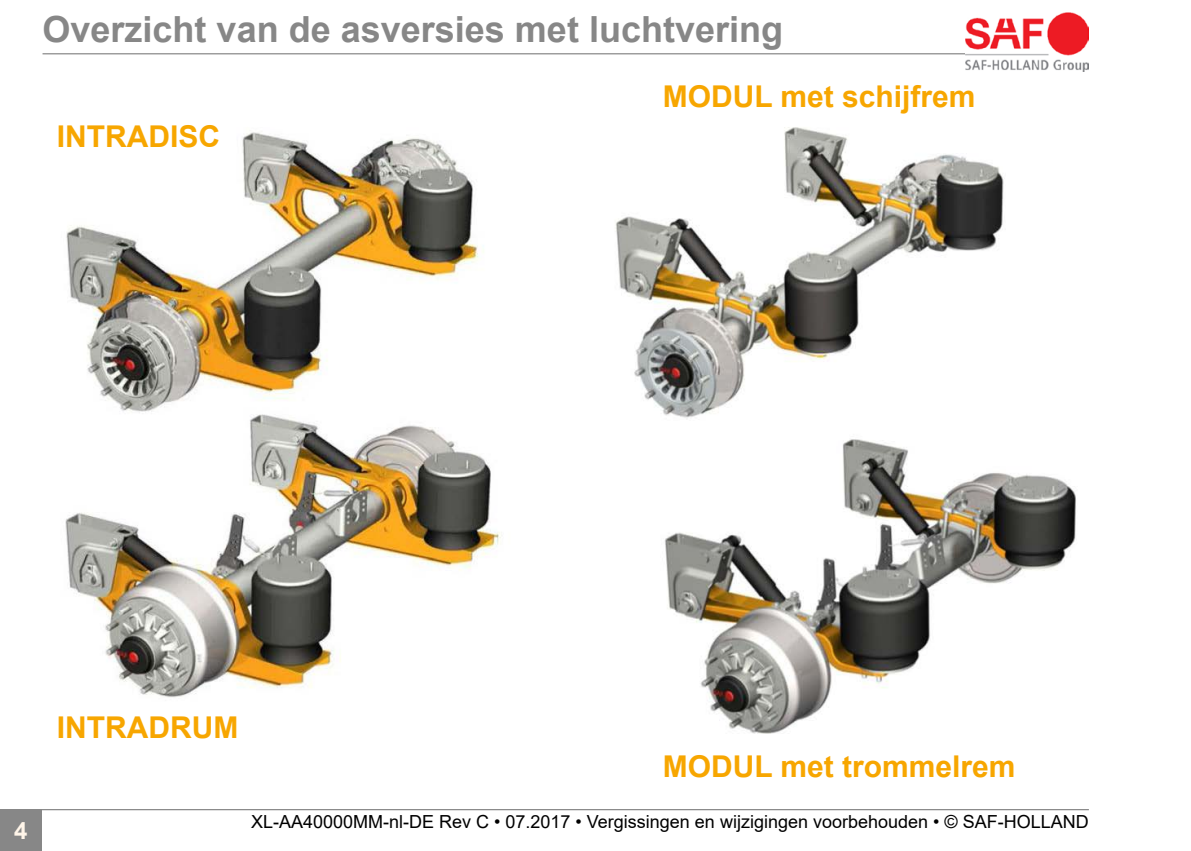
<style>
.page{position:relative;width:1191px;height:851px;background:#fff}
.page>*{position:absolute;margin:0;border:0;box-sizing:border-box;transform-origin:0 0}
.Ueberschrift_1_links{font:700 36px "Arial";color:#878787}
.Ueberschrift_Orange{font:700 30px "Arial";color:#f7a600}
.t1{font:700 24px "Arial";color:#fff5e9}
.t2{font:18px "Arial";color:#000}
</style>
<div class="page">
<hr style="left:43px;top:53px;width:1006px;height:1px;background:#878787">
<img style="left:965px;top:13px;width:124px;height:58px">
<hr style="left:0;top:808px;width:1089px;height:2px;background:#878787">
<div style="left:0;top:808px;width:42px;height:42px;background:#878787"></div>
<img style="left:65px;top:127px;width:1011px;height:606px">
<p class="Ueberschrift_1_links" style="left:43px;top:4px;width:742px">Overzicht van de asversies met luchtvering</p>
<p class="Ueberschrift_Orange" style="left:57px;top:116px;width:165px">INTRADISC</p>
<p class="Ueberschrift_Orange" style="left:662px;top:75px;width:314px">MODUL met schijfrem</p>
<h3 class="t1" style="left:14px;top:813px;width:15px">4</h3>
<p class="Ueberschrift_Orange" style="left:57px;top:706px;width:183px">INTRADRUM</p>
<p class="Ueberschrift_Orange" style="left:662px;top:745px;width:354px">MODUL met trommelrem</p>
<p class="t2" style="left:251px;top:809px;width:839px">XL-AA40000MM-nl-DE Rev C • 07.2017 • Vergissingen en wijzigingen voorbehouden • © SAF-HOLLAND</p>
</div>
